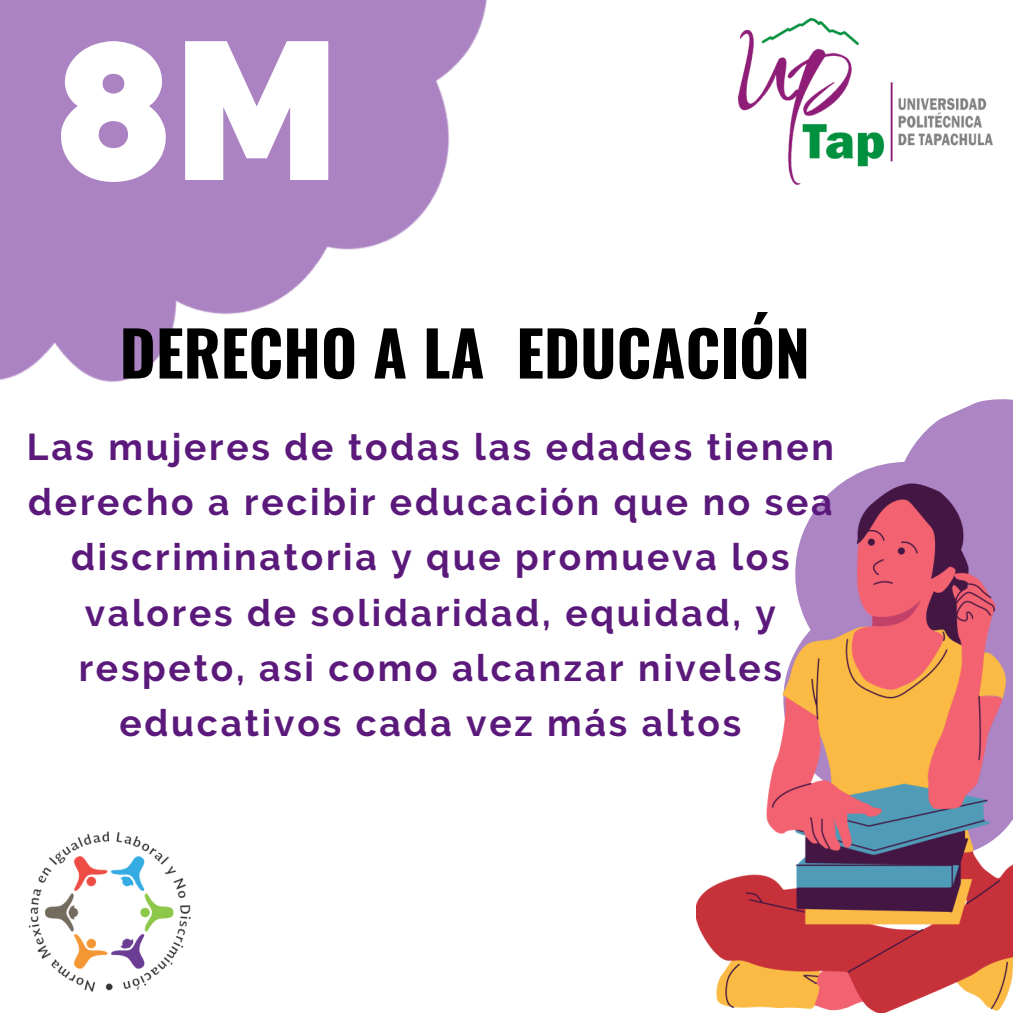
<style>
.page{position:relative;width:1013px;height:1013px;background:#fff}
.page>*{position:absolute;margin:0;border:0;box-sizing:border-box;transform-origin:0 0}
.t1{font:800 195.5px "Raleway";color:#fff}
.t2{font:700 61.88px "Oswald";color:#000}
.t3{font:700 37.12px/55.2px "Raleway";letter-spacing:.075em;color:#5b197b;text-align:center}
</style>
<div class="page">
<img style="left:0;top:0;width:487px;height:382px">
<svg style="left:846px;top:399px;width:166px;height:81px;fill:#ad85c4"></svg>
<img style="left:738px;top:18px;width:254px;height:167px">
<img style="left:28px;top:831px;width:163px;height:161px">
<img style="left:696px;top:480px;width:316px;height:532px">
<p class="t1" style="left:54px;top:-4px;width:288px">8M</p>
<p class="t2" style="left:120px;top:305px;width:691px">DERECHO A LA EDUCACIÓN</p>
<p class="t3" style="left:27px;top:419px;width:808px">Las mujeres de todas las edades tienen derecho a recibir educación que no sea discriminatoria y que promueva los valores de solidaridad, equidad, y respeto, asi como alcanzar niveles educativos cada vez más altos</p>
</div>
